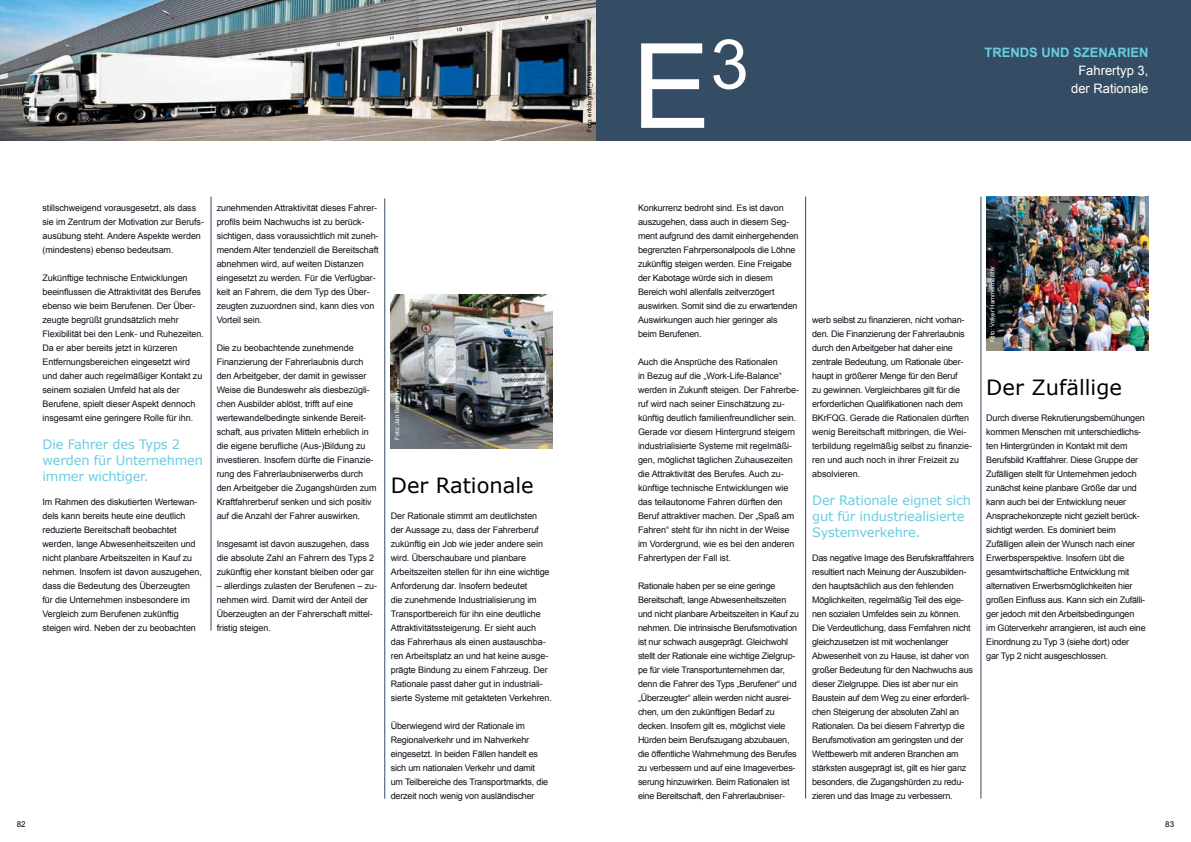
<style>
.page{position:relative;width:1191px;height:842px;background:#fff}
.page>*{position:absolute;margin:0;border:0;box-sizing:border-box;transform-origin:0 0}
.t1{font:118px "Arial";color:#fff}
.t2{font:21px "Verdana";color:#000}
.t3{font:13px/16px "Verdana";letter-spacing:-.015em;color:#6acce1}
.t4{font:13px "Arial";color:#fff}
.t5{font:700 13px "Arial";color:#6acce1}
.t6{font:9px/14px "Arial";letter-spacing:-.01em;color:#0f1019}
.t7{font:8px "Arial";color:#000}
.t8{font:6px "Arial";color:#fff}
.t9{font:6px "Arial";color:#000}
</style>
<div class="page">
<div style="left:595px;top:0;width:596px;height:140px;background:#354d64"></div>
<img style="left:0;top:0;width:595px;height:141px">
<hr style="left:805px;top:197px;width:1px;height:602px;background:#354d64">
<hr style="left:980px;top:197px;width:1px;height:602px;background:#354d64">
<hr style="left:211px;top:197px;width:1px;height:434px;background:#354d64">
<img style="left:391px;top:295px;width:162px;height:154px">
<hr style="left:384px;top:198px;width:1px;height:601px;background:#354d64">
<img style="left:986px;top:197px;width:162px;height:154px">
<p class="t6" style="left:43px;top:200px;width:163px">stillschweigend vorausgesetzt, als dass sie im Zentrum der Motivation zur Berufs&shy;ausübung steht. Andere Aspekte werden (mindestens) ebenso bedeutsam.</p>
<p class="t6" style="left:43px;top:270px;width:163px">Zukünftige technische Entwicklungen beeinflussen die Attraktivität des Berufes ebenso wie beim Berufenen. Der Über&shy;zeugte begrüßt grundsätzlich mehr Flexibilität bei den Lenk- und Ruhezeiten.<br>Da er aber bereits jetzt in kürzeren Entfernungsbereichen eingesetzt wird und daher auch regelmäßiger Kontakt zu seinem sozialen Umfeld hat als der Berufene, spielt dieser Aspekt dennoch insgesamt eine geringere Rolle für ihn.</p>
<h3 class="t3" style="left:43px;top:436px;width:162px">Die Fahrer des Typs 2 werden für U nternehmen immer wichtiger.</h3>
<p class="t6" style="left:43px;top:494px;width:161px">Im Rahmen des diskutierten Wertewan&shy;dels kann bereits heute eine deutlich reduzierte Bereitschaft beobachtet werden, lange Abwesenheitszeiten und nicht planbare Arbeitszeiten in Kauf zu nehmen. Insofern ist davon auszugehen, dass die Bedeutung des Überzeugten für die Unternehmen insbesondere im Vergleich zum Berufenen zukünftig steigen wird. Neben der zu beobachten</p>
<p class="t6" style="left:217px;top:200px;width:163px">zunehmenden Attraktivität dieses Fahrer&shy;profils beim Nachwuchs ist zu berück&shy;sichtigen, dass voraussichtlich mit zuneh&shy;mendem Alter tendenziell die Bereitschaft abnehmen wird, auf weiten Distanzen eingesetzt zu werden. Für die Verfügbar&shy;keit an Fahrern, die dem Typ des Über&shy;zeugten zuzuordnen sind, kann dies von Vorteil sein.</p>
<p class="t6" style="left:217px;top:340px;width:161px">Die zu beobachtende zunehmende Finanzierung der Fahrerlaubnis durch den Arbeitgeber, der damit in gewisser Weise die Bundeswehr als diesbezügli&shy;chen Ausbilder ablöst, trifft auf eine wertewandelbedingte sinkende Bereit&shy;schaft, aus privaten Mitteln erheblich in die eigene berufliche (Aus-)Bildung zu investieren. Insofern dürfte die Finanzie&shy;rung des Fahrerlaubniserwerbs durch den Arbeitgeber die Zugangshürden zum Kraftfahrerberuf senken und sich positiv auf die Anzahl der Fahrer auswirken.</p>
<p class="t6" style="left:217px;top:537px;width:159px">Insgesamt ist davon auszugehen, dass die absolute Zahl an Fahrern des Typs 2 zukünftig eher konstant bleiben oder gar</p>
<p class="t6" style="left:217px;top:579px;width:162px">– allerdings zulasten der Berufenen – zu&shy;nehmen wird. Damit wird der Anteil der Überzeugten an der Fahrerschaft mittel&shy;fristig steigen.</p>
<p class="t8" style="left:393px;top:440px;width:51px;rotate:-90deg">Foto: Jan Bergrath</p>
<h2 class="t2" style="left:391px;top:472px;width:144px">Der Rationale</h2>
<p class="t6" style="left:391px;top:508px;width:163px">Der Rationale stimmt am deutlichsten der Aussage zu, dass der Fahrerberuf zukünftig ein Job wie jeder andere sein wird. Überschaubare und planbare Arbeitszeiten stellen für ihn eine wichtige Anforderung dar. Insofern bedeutet<br>die zunehmende Industrialisierung im Transportbereich für ihn eine deutliche Attraktivitätssteigerung. Er sieht auch das Fahrerhaus als einen austauschba&shy;ren Arbeitsplatz an und hat keine ausge&shy;prägte Bindung zu einem Fahrzeug. Der Rationale passt daher gut in industriali&shy;sierte Systeme mit getakteten Verkehren.</p>
<p class="t6" style="left:391px;top:719px;width:159px">Überwiegend wird der Rationale im Regionalverkehr und im Nahverkehr eingesetzt. In beiden Fällen handelt es sich um nationalen Verkehr und damit um Teilbereiche des Transportmarkts, die derzeit noch wenig von ausländischer</p>
<p class="t9" style="left:585px;top:132px;width:68px;rotate:-90deg">Foto: erikdegraaf_Fotolia</p>
<h1 class="t1" style="left:632px;top:9px;width:118px">E<sup>3</sup></h1>
<h3 class="t5" style="left:984px;top:43px;width:18px">TREND</h3>
<h3 class="t5" style="left:1029px;top:43px;width:54px">S UND SZENARIEN</h3>
<h3 class="t4" style="left:1078px;top:61px;width:72px">Fahrertyp 3,</h3>
<h3 class="t4" style="left:1071px;top:79px;width:79px">der Rationale</h3>
<p class="t6" style="left:638px;top:200px;width:162px">Konkurrenz bedroht sind. Es ist davon auszugehen, dass auch in diesem Seg&shy;ment aufgrund des damit einhergehenden begrenzten Fahrpersonalpools die Löhne zukünftig steigen werden. Eine Freigabe der Kabotage würde sich in diesem Bereich wohl allenfalls zeitverzögert auswirken. Somit sind die zu erwartenden Auswirkungen auch hier geringer als beim Berufenen.</p>
<p class="t6" style="left:638px;top:354px;width:163px">Auch die Ansprüche des Rationalen<br>in Bezug auf die „Work-Life-Balance“ werden in Zukunft steigen. Der Fahrerbe&shy;ruf wird nach seiner Einschätzung zu&shy;künftig deutlich familienfreundlicher sein.<br>Gerade vor diesem Hintergrund steigern industrialisierte Systeme mit regelmäßi&shy;gen, möglichst täglichen Zuhausezeiten die Attraktivität des Berufes. Auch zu&shy;künftige technische Entwicklungen wie das teilautonome Fahren dürften den Beruf attraktiver machen. Der „Spaß am Fahren“ steht für ihn nicht in der Weise im Vordergrund, wie es bei den anderen Fahrertypen der Fall ist.</p>
<p class="t6" style="left:638px;top:579px;width:163px">Rationale haben per se eine geringe Bereitschaft, lange Abwesenheitszeiten und nicht planbare Arbeitszeiten in Kauf zu nehmen. Die intrinsische Berufsmotivation ist nur schwach ausgeprägt. Gleichwohl stellt der Rationale eine wichtige Zielgrup&shy;pe für viele Transportunternehmen dar, denn die Fahrer des Typs „Berufener“ und „Überzeugter“ allein werden nicht ausrei&shy;chen, um den zukünftigen Bedarf zu decken. Insofern gilt es, möglichst viele Hürden beim Berufszugang abzubauen, die öffentliche Wahrnehmung des Berufes zu verbessern und auf eine Imageverbes&shy;serung hinzuwirken. Beim Rationalen ist eine Bereitschaft, den Fahrerlaubniser-</p>
<p class="t6" style="left:812px;top:312px;width:161px">werb selbst zu finanzieren, nicht vorhan&shy;den. Die Finanzierung der Fahrerlaubnis durch den Arbeitgeber hat daher eine zentrale Bedeutung, um Rationale über&shy;haupt in größerer Menge für den Beruf<br>zu gewinnen. Vergleichbares gilt für die erforderlichen Qualifikationen nach dem BKrFQG. Gerade die Rationalen dürften wenig Bereitschaft mitbringen, die Wei&shy;terbildung regelmäßig selbst zu finanzie&shy;ren und auch noch in ihrer Freizeit zu absolvieren.</p>
<h3 class="t3" style="left:812px;top:492px;width:160px">Der Rationale eignet sich gut für industriealisierte<br>Systemverkehre.</h3>
<p class="t6" style="left:812px;top:550px;width:164px">Das negative Image des Berufskraftfahrers resultiert nach Meinung der Auszubilden&shy;den hauptsächlich aus den fehlenden Möglichkeiten, regelmäßig Teil des eige&shy;nen sozialen Umfeldes sein zu können.<br>Die Verdeutlichung, dass Fernfahren nicht gleichzusetzen ist mit wochenlanger Abwesenheit von zu Hause, ist daher von großer Bedeutung für den Nachwuchs aus dieser Zielgruppe. Dies ist aber nur ein Baustein auf dem Weg zu einer erforderli&shy;chen Steigerung der absoluten Zahl an Rationalen. Da bei diesem Fahrertyp die Berufsmotivation am geringsten und der Wettbewerb mit anderen Branchen am stärksten ausgeprägt ist, gilt es hier ganz besonders, die Zugangshürden zu redu&shy;zieren und das Image zu verbessern.</p>
<p class="t8" style="left:988px;top:342px;width:78px;rotate:-90deg">Foto: Volker Hammermeister</p>
<h2 class="t2" style="left:986px;top:374px;width:137px">Der Zufällige</h2>
<p class="t6" style="left:986px;top:410px;width:161px">Durch diverse Rekrutierungsbemühungen kommen Menschen mit unterschiedlichs&shy;ten Hintergründen in Kontakt mit dem Berufsbild Kraftfahrer. Diese Gruppe der Zufälligen stellt für Unternehmen jedoch zunächst keine planbare Größe dar und kann auch bei der Entwicklung neuer Ansprachekonzepte nicht gezielt berück&shy;sichtigt werden. Es dominiert beim Zufälligen allein der Wunsch nach einer Erwerbsperspektive. Insofern übt die gesamtwirtschaftliche Entwicklung mit alternativen Erwerbsmöglichkeiten hier großen Einfluss aus. Kann sich ein Zufälli&shy;ger jedoch mit den Arbeitsbedingungen im Güterverkehr arrangieren, ist auch eine Einordnung zu Typ 3 (siehe dort) oder<br>gar Typ 2 nicht ausgeschlossen.</p>
<p class="t7" style="left:17px;top:818px;width:10px">82</p>
<p class="t7" style="left:1165px;top:818px;width:10px">83</p>
</div>
